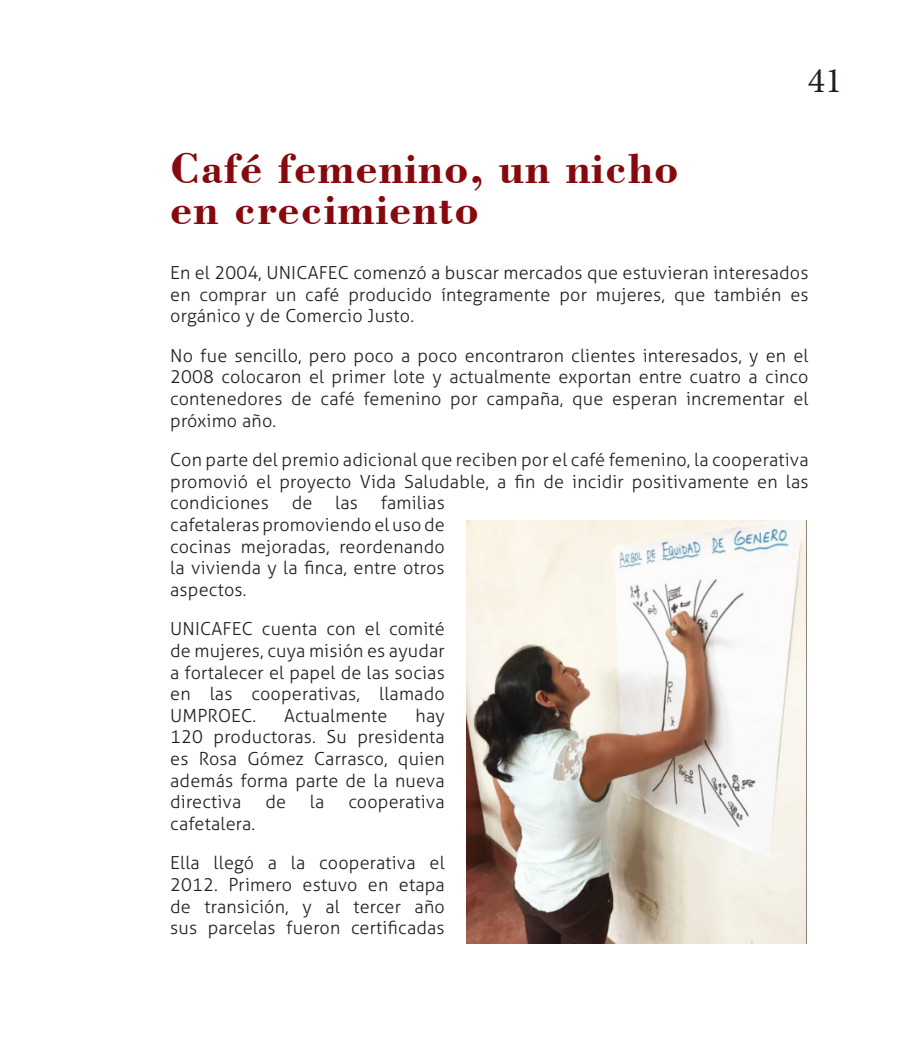
<style>
.page{position:relative;width:915px;height:1063px;background:#fff}
.page>*{position:absolute;margin:0;border:0;box-sizing:border-box;transform-origin:0 0}
.Estilo_de_párrafo_2{font:700 45px/40.8px "Bodoni BT";letter-spacing:.025em;color:#860a0d}
.t1{font:36px "Minion Pro";color:#231f20}
.TEXTOS{font:300 18px/21.6px "Aller";letter-spacing:.01em;color:#231f20;text-align:justify}
</style>
<div class="page">
<img style="left:466px;top:521px;width:340px;height:423px">
<p class="Estilo_de_párrafo_2" style="left:170px;top:147px;width:510px">Café femenino, un nicho en crecimiento</p>
<h2 class="t1" style="left:807px;top:56px;width:36px">41</h2>
<p class="TEXTOS" style="left:170px;top:262px;width:639px">En el 2004, UNICAFEC comenzó a buscar mercados que estuvieran interesados en comprar un café producido íntegramente por mujeres, que también es orgánico y de Comercio Justo.</p>
<p class="TEXTOS" style="left:170px;top:345px;width:639px">No fue sencillo, pero poco a poco encontraron clientes interesados, y en el 2008 colocaron el primer lote y actualmente exportan entre cuatro a cinco contenedores de café femenino por campaña, que esperan incrementar el próximo año.</p>
<p class="TEXTOS" style="left:170px;top:449px;width:639px">Con parte del premio adicional que reciben por el café femenino, la cooperativa promovió el proyecto Vida Saludable, a fin de incidir positivamente en las condiciones</p>
<p class="TEXTOS" style="left:170px;top:492px;width:276px;text-indent:210px">familias cafetaleras promoviendo el uso de cocinas mejoradas, reordenando la vivienda y la finca, entre otros aspectos.</p>
<p class="TEXTOS" style="left:170px;top:618px;width:276px">UNICAFEC cuenta con el comité de mujeres, cuya misión es ayudar a fortalecer el papel de las socias en las cooperativas, llamado UMPROEC.</p>
<p class="TEXTOS" style="left:291px;top:492px;width:22px">de</p>
<p class="TEXTOS" style="left:335px;top:492px;width:24px">las</p>
<p class="TEXTOS" style="left:170px;top:705px;width:276px;text-indent:245px">hay 120 productoras. Su presidenta es Rosa Gómez Carrasco, quien además forma parte de la nueva directiva</p>
<p class="TEXTOS" style="left:284px;top:705px;width:105px">Actualmente</p>
<p class="TEXTOS" style="left:265px;top:791px;width:22px">de</p>
<p class="TEXTOS" style="left:310px;top:791px;width:16px">la</p>
<p class="TEXTOS" style="left:348px;top:791px;width:98px">cooperativa</p>
<p class="TEXTOS" style="left:170px;top:813px;width:86px">cafetalera.</p>
<p class="TEXTOS" style="left:170px;top:852px;width:276px">Ella llegó a la cooperativa el 2012. Primero estuvo en etapa de transición, y al tercer año sus parcelas fueron certificadas</p>
</div>
